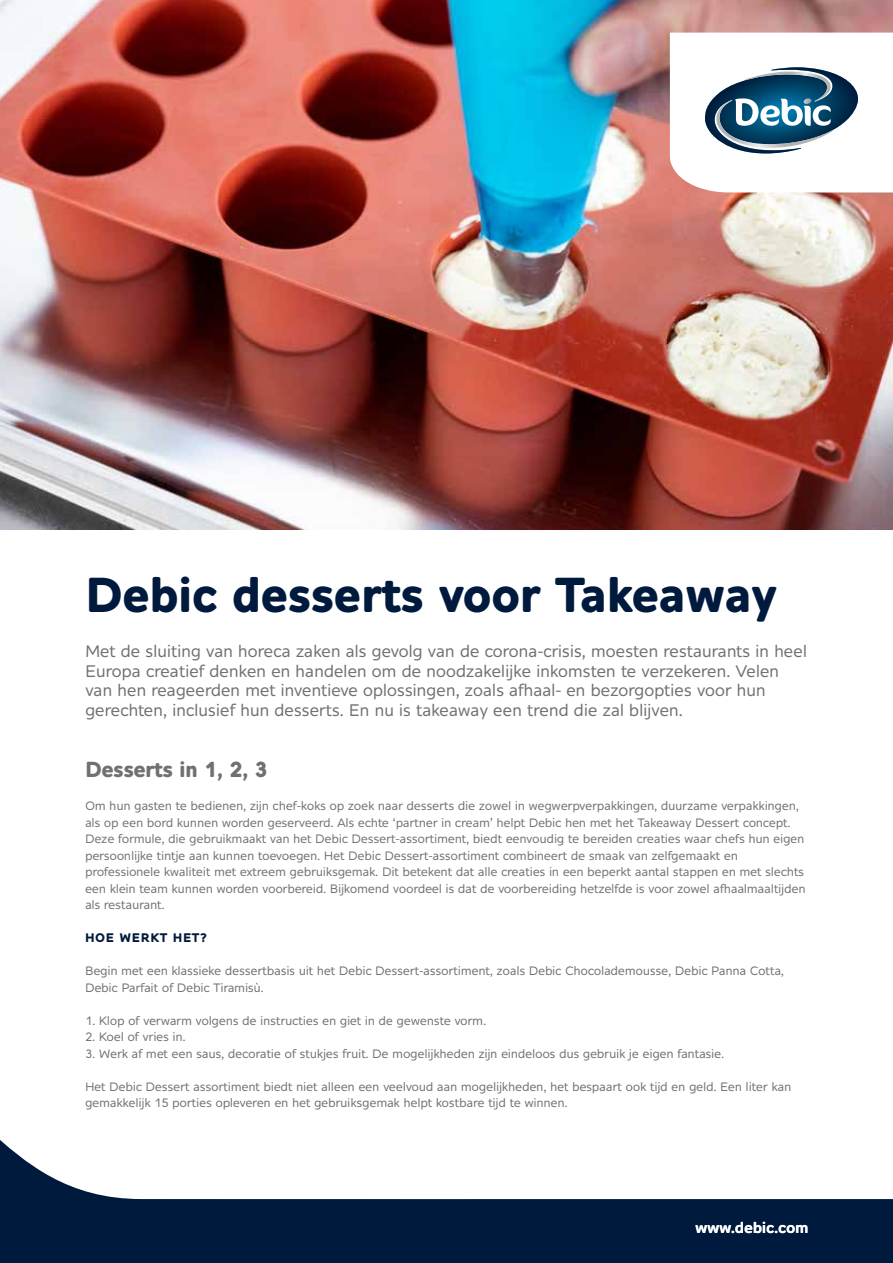
<style>
.page{position:relative;width:893px;height:1263px;background:#fff}
.page>*{position:absolute;margin:0;border:0;box-sizing:border-box;transform-origin:0 0}
.t1{font:700 47.25px "Alleyn";letter-spacing:-.025em;color:#001a3e}
.t2{font:700 21px "Alleyn";letter-spacing:-.03em;color:#6f7070}
.t3{font:16.5px/19.5px "Alleyn";letter-spacing:-.03em;color:#6f7070}
.t4{font:600 15px "Alleyn";letter-spacing:-.02em;color:#fff}
.t5{font:12px/16.5px "Alleyn";letter-spacing:-.03em;color:#6f7070}
.t6{font:700 12px "Alleyn";letter-spacing:.05em;color:#001a3e}
</style>
<div class="page">
<svg style="left:0;top:1140px;width:893px;height:123px;fill:#001a3e"></svg>
<img style="left:0;top:0;width:893px;height:530px">
<svg style="left:670px;top:33px;width:223px;height:159px"></svg>
<h1 class="t1" style="left:85px;top:566px;width:694px">Debic desserts voor Takeaway</h1>
<p class="t3" style="left:85px;top:641px;width:724px">Met de sluiting van horeca zaken als gevolg van de corona-crisis, moesten restaurants in heel Europa creatief denken en handelen om de noodzakelijke inkomsten te verzekeren. Velen van hen reageerden met inventieve oplossingen, zoals afhaal- en bezorgopties voor hun gerechten, inclusief hun desserts. En nu is takeaway een trend die zal blijven.</p>
<h2 class="t2" style="left:85px;top:756px;width:184px">Desserts in 1, 2, 3</h2>
<p class="t5" style="left:85px;top:797px;width:722px">Om hun gasten te bedienen, zijn chef-koks op zoek naar desserts die zowel in wegwerpverpakkingen, duurzame verpakkingen, als op een bord kunnen worden geserveerd. Als echte ‘partner in cream’ helpt Debic hen met het Takeaway Dessert concept.<br>Deze formule, die gebruikmaakt van het Debic Dessert-assortiment, biedt eenvoudig te bereiden creaties waar chefs hun eigen persoonlijke tintje aan kunnen toevoegen. Het Debic Dessert-assortiment combineert de smaak van zelfgemaakt en professionele kwaliteit met extreem gebruiksgemak. Dit betekent dat alle creaties in een beperkt aantal stappen en met slechts een klein team kunnen worden voorbereid. Bijkomend voordeel is dat de voorbereiding hetzelfde is voor zowel afhaalmaaltijden als restaurant.</p>
<p class="t6" style="left:85px;top:930px;width:123px">HOE WERKT HET?</p>
<p class="t5" style="left:85px;top:962px;width:701px">Begin met een klassieke dessertbasis uit het Debic Dessert-assortiment, zoals Debic Chocolademousse, Debic Panna Cotta,<br>Debic Parfait of Debic Tiramisù.</p>
<p class="t5" style="left:85px;top:1012px;width:403px">1. Klop of verwarm volgens de instructies en giet in de gewenste vorm.</p>
<p class="t5" style="left:85px;top:1028px;width:102px">2. Koel of vries in.</p>
<p class="t5" style="left:85px;top:1045px;width:641px">3. Werk af met een saus, decoratie of stukjes fruit. De mogelijkheden zijn eindeloos dus gebruik je eigen fantasie.</p>
<p class="t5" style="left:85px;top:1078px;width:708px">Het Debic Dessert assortiment biedt niet alleen een veelvoud aan mogelijkheden, het bespaart ook tijd en geld. Een liter kan gemakkelijk 15 porties opleveren en het gebruiksgemak helpt kostbare tijd te winnen.</p>
<p class="t4" style="left:695px;top:1219px;width:115px">www.debic.com</p>
</div>
